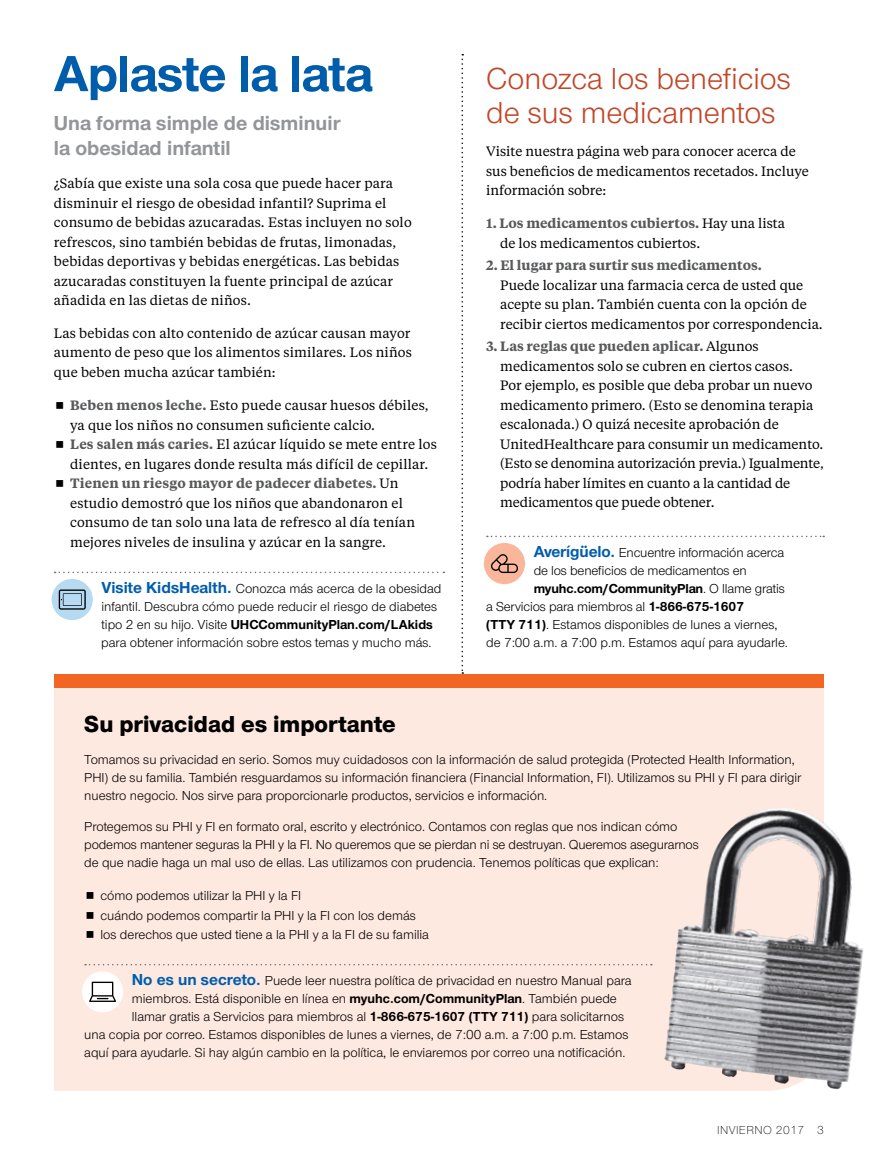
<style>
.page{position:relative;width:878px;height:1161px;background:#fff}
.page>*{position:absolute;margin:0;border:0;box-sizing:border-box;transform-origin:0 0}
.t1{font:700 52.5px "UHC Sans";letter-spacing:-.015em;color:#005dac}
.t2{font:31.5px/34.5px "UHC Sans";color:#c24628}
.t3{font:800 24px "UHC Sans";color:#000}
.t4{font:700 21px/25.2px "UHC Sans";color:#939598}
.t5{font:13.5px/18px "UHC Sans";color:#000}
.t6{font:13.5px/19.5px "UHC Serif Text";letter-spacing:.01em;color:#000}
.t7{font:700 13.5px "UHC Sans";letter-spacing:-.01em;color:#000}
.t8{font:600 13.5px "UHC Serif Text";color:#58595b}
.t9{font:300 12px "UHC Sans";letter-spacing:.04em;color:#000}
.s1{font-weight:600;color:#58595b}
.s2{font-weight:700;font-size:16.5px;color:#005dac}
.s3{font-weight:700}
.s4{font-weight:400}
</style>
<div class="page">
<svg style="left:461px;top:54px;width:2px;height:620px"></svg>
<div style="left:54px;top:687px;width:770px;height:404px;background:#fee9e1"></div>
<div style="left:54px;top:674px;width:770px;height:13px;background:#f26522"></div>
<img style="left:668px;top:809px;width:102px;height:208px">
<svg style="left:55px;top:572px;width:389px;height:1px"></svg>
<div style="left:52px;top:579px;width:41px;height:41px;background:#b7daf3;border-radius:50%"></div>
<svg style="left:59px;top:590px;width:27px;height:20px"></svg>
<svg style="left:85px;top:964px;width:566px;height:1px"></svg>
<div style="left:82px;top:971px;width:41px;height:41px;background:#fff;border-radius:50%"></div>
<svg style="left:89px;top:982px;width:27px;height:20px"></svg>
<svg style="left:487px;top:536px;width:337px;height:1px"></svg>
<div style="left:484px;top:543px;width:41px;height:41px;background:#fab69a;border-radius:50%"></div>
<svg style="left:491px;top:554px;width:27px;height:19px"></svg>
<svg style="left:87px;top:892px;width:7px;height:7px"></svg>
<svg style="left:87px;top:912px;width:7px;height:7px"></svg>
<svg style="left:87px;top:931px;width:7px;height:7px"></svg>
<h1 class="t1" style="left:54px;top:38px;width:320px">Aplaste la lata</h1>
<h3 class="t4" style="left:54px;top:110px;width:288px">Una forma simple de disminuir la obesidad infantil</h3>
<p class="t6" style="left:54px;top:173px;width:359px">¿Sabía que existe una sola cosa que puede hacer para disminuir el riesgo de obesidad infantil? Suprima el consumo de bebidas azucaradas. Estas incluyen no solo refrescos, sino también bebidas de frutas, limonadas, bebidas deportivas y bebidas energéticas. Las bebidas azucaradas constituyen la fuente principal de azúcar añadida en las dietas de niños.</p>
<p class="t6" style="left:54px;top:323px;width:359px;text-align:justify">Las bebidas con alto contenido de azúcar causan mayor aumento de peso que los alimentos similares. Los niños que beben mucha azúcar también:</p>
<p class="t6" style="left:70px;top:395px;width:368px"><span class="s1">Beben menos leche.</span> Esto puede causar huesos débiles, ya que los niños no consumen suficiente calcio.<br><span class="s1">Les salen más caries.</span> El azúcar líquido se mete entre los dientes, en lugares donde resulta más difícil de cepillar.<br><span class="s1">Tienen un riesgo mayor de padecer diabetes.</span> Un estudio demostró que los niños que abandonaron el consumo de tan solo una lata de refresco al día tenían mejores niveles de insulina y azúcar en la sangre.</p>
<p class="t5" style="left:101px;top:579px;width:342px"><span class="s2">Visite KidsHealth.</span> Conozca más acerca de la obesidad infantil. Descubra cómo puede reducir el riesgo de diabetes tipo 2 en su hijo. Visite <span class="s3">UHCCommunityPlan.com/LAkids </span>para obtener información sobre estos temas y mucho más.</p>
<h2 class="t2" style="left:486px;top:60px;width:306px">Conozca los beneficios de sus medicamentos</h2>
<p class="t6" style="left:486px;top:141px;width:324px">Visite nuestra página web para conocer acerca de sus beneficios de medicamentos recetados. Incluye información sobre:</p>
<p class="t6" style="left:500px;top:213px;width:286px;text-indent:-14px"><span class="s1">1. Los medicamentos cubiertos.</span> Hay una lista de los medicamentos cubiertos.</p>
<p class="t8" style="left:486px;top:256px;width:277px">2. El lugar para surtir sus medicamentos.</p>
<p class="t6" style="left:500px;top:275px;width:324px">Puede localizar una farmacia cerca de usted que acepte su plan. También cuenta con la opción de recibir ciertos medicamentos por correspondencia.</p>
<p class="t6" style="left:500px;top:336px;width:325px;text-indent:-14px"><span class="s1">3. Las reglas que pueden aplicar.</span> Algunos medicamentos solo se cubren en ciertos casos.<br>Por ejemplo, es posible que deba probar un nuevo medicamento primero. (Esto se denomina terapia escalonada.) O quizá necesite aprobación de UnitedHealthcare para consumir un medicamento. (Esto se denomina autorización previa.) Igualmente, podría haber límites en cuanto a la cantidad de medicamentos que puede obtener.</p>
<p class="t5" style="left:533px;top:543px;width:252px"><span class="s2">Averígüelo.</span> Encuentre información acerca</p>
<p class="t5" style="left:533px;top:561px;width:214px">de los beneficios de medicamentos en</p>
<p class="t7" style="left:533px;top:579px;width:252px">myuhc.com/CommunityPlan<span class="s4">. O llame gratis</span></p>
<p class="t5" style="left:486px;top:597px;width:259px">a Servicios para miembros al <span class="s3">1-866-675-1607</span></p>
<p class="t5" style="left:486px;top:615px;width:293px"><span class="s3">(TTY 711)</span>. Estamos disponibles de lunes a viernes,</p>
<p class="t5" style="left:486px;top:633px;width:303px">de 7:00 a.m. a 7:00 p.m. Estamos aquí para ayudarle.</p>
<h3 class="t3" style="left:84px;top:707px;width:313px">Su privacidad es importante</h3>
<p class="t5" style="left:84px;top:750px;width:718px">Tomamos su privacidad en serio. Somos muy cuidadosos con la información de salud protegida (Protected Health Information,<br>PHI) de su familia. También resguardamos su información financiera (Financial Information, FI). Utilizamos su PHI y FI para dirigir nuestro negocio. Nos sirve para proporcionarle productos, servicios e información.</p>
<p class="t5" style="left:84px;top:817px;width:616px">Protegemos su PHI y FI en formato oral, escrito y electrónico. Contamos con reglas que nos indican cómo podemos mantener seguras la PHI y la FI. No queremos que se pierdan ni se destruyan. Queremos asegurarnos de que nadie haga un mal uso de ellas. Las utilizamos con prudencia. Tenemos políticas que explican:</p>
<p class="t5" style="left:100px;top:885px;width:330px;line-height:19.5px">cómo podemos utilizar la PHI y la FI<br>cuándo podemos compartir la PHI y la FI con los demás los derechos que usted tiene a la PHI y a la FI de su familia</p>
<p class="t5" style="left:132px;top:971px;width:501px"><span class="s2">No es un secreto.</span> Puede leer nuestra política de privacidad en nuestro Manual para</p>
<p class="t5" style="left:132px;top:989px;width:486px">miembros. Está disponible en línea en <span class="s3">myuhc.com/CommunityPlan</span>. También puede</p>
<p class="t5" style="left:132px;top:1007px;width:494px">llamar gratis a Servicios para miembros al <span class="s3">1-866-675-1607 (TTY 711)</span> para solicitarnos</p>
<p class="t5" style="left:84px;top:1025px;width:545px">una copia por correo. Estamos disponibles de lunes a viernes, de 7:00 a.m. a 7:00 p.m. Estamos</p>
<p class="t5" style="left:84px;top:1043px;width:542px">aquí para ayudarle. Si hay algún cambio en la política, le enviaremos por correo una notificación.</p>
<p class="t9" style="left:717px;top:1122px;width:108px">INVIERNO 2017 3</p>
</div>
